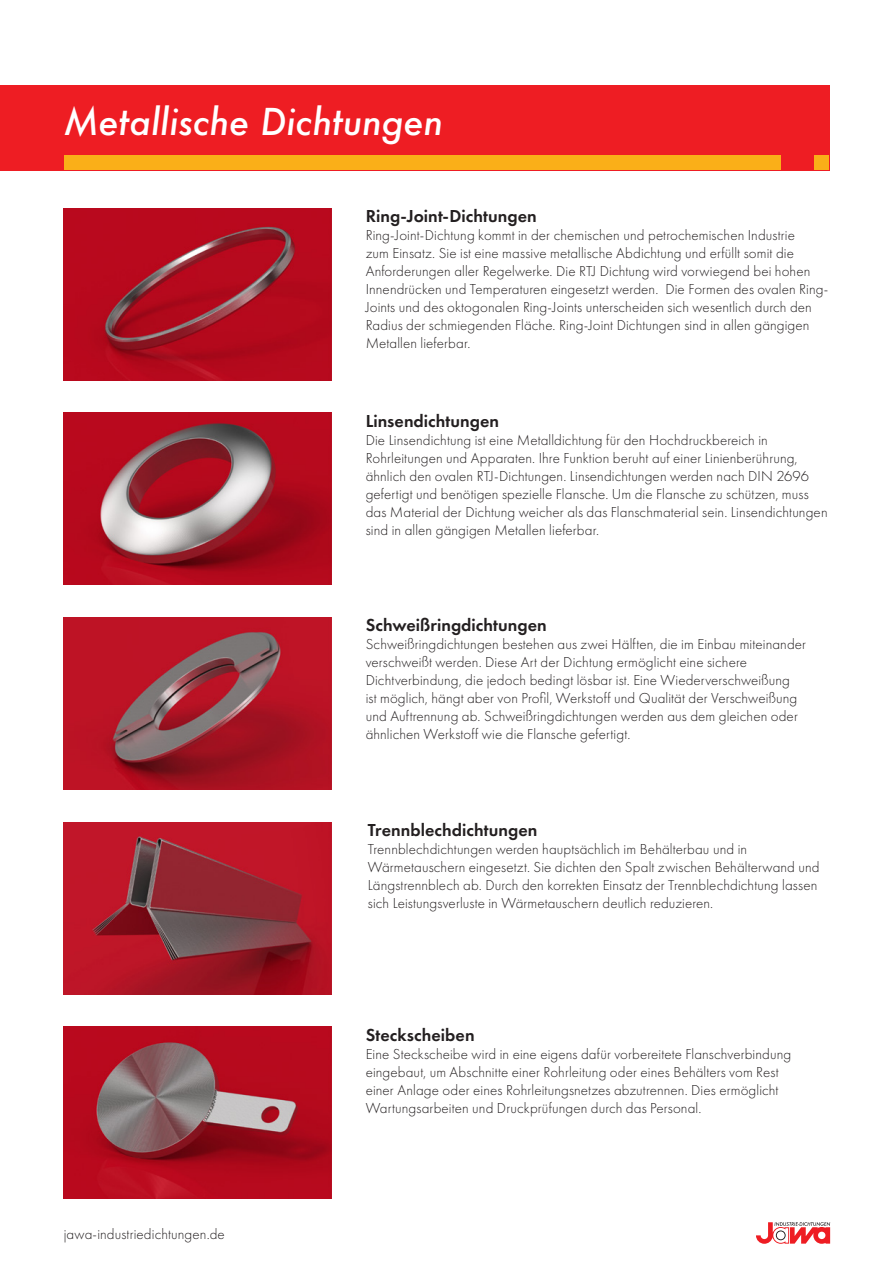
<style>
.page{position:relative;width:893px;height:1263px;background:#fff}
.page>*{position:absolute;margin:0;border:0;box-sizing:border-box;transform-origin:0 0}
.t1{font:italic 500 36px "Futura";letter-spacing:-.005em;color:#fff}
.t2{font:600 18px "Futura PT";color:#231f20}
.t3{font:300 15px/18px "Futura PT";letter-spacing:.005em;color:#231f20}
</style>
<div class="page">
<div style="left:0;top:85px;width:829px;height:85px;background:#ee1d23"></div>
<div style="left:64px;top:155px;width:716px;height:15px;background:#faaf18"></div>
<div style="left:814px;top:155px;width:15px;height:15px;background:#faaf18"></div>
<svg style="left:756px;top:1222px;width:74px;height:22px"></svg>
<img style="left:64px;top:822px;width:268px;height:172px">
<img style="left:64px;top:208px;width:268px;height:172px">
<img style="left:64px;top:413px;width:268px;height:172px">
<img style="left:64px;top:618px;width:268px;height:171px">
<img style="left:64px;top:1027px;width:268px;height:172px">
<p class="t1" style="left:64px;top:97px;width:381px">Metallische Dichtungen</p>
<p class="t2" style="left:366px;top:205px;width:173px">Ring-Joint-Dichtungen</p>
<p class="t3" style="left:366px;top:226px;width:464px">Ring-Joint-Dichtung kommt in der chemischen und petrochemischen Industrie<br>zum Einsatz. Sie ist eine massive metallische Abdichtung und erfüllt somit die Anforderungen aller Regelwerke. Die RTJ Dichtung wird vorwiegend bei hohen Innendrücken und Temperaturen eingesetzt werden. Die Formen des ovalen Ring-Joints und des oktogonalen Ring-Joints unterscheiden sich wesentlich durch den Radius der schmiegenden Fläche. Ring-Joint Dichtungen sind in allen gängigen Metallen lieferbar.</p>
<p class="t2" style="left:366px;top:409px;width:135px">Linsendichtungen</p>
<p class="t3" style="left:366px;top:431px;width:463px">Die Linsendichtung ist eine Metalldichtung für den Hochdruckbereich in Rohrleitungen und Apparaten. Ihre Funktion beruht auf einer Linienberührung, ähnlich den ovalen RTJ-Dichtungen. Linsendichtungen werden nach DIN 2696 gefertigt und benötigen spezielle Flansche. Um die Flansche zu schützen, muss das Material der Dichtung weicher als das Flanschmaterial sein. Linsendichtungen sind in allen gängigen Metallen lieferbar.</p>
<p class="t2" style="left:366px;top:614px;width:183px">Schweißringdichtungen</p>
<p class="t3" style="left:366px;top:635px;width:442px">Schweißringdichtungen bestehen aus zwei Hälften, die im Einbau miteinander verschweißt werden. Diese Art der Dichtung ermöglicht eine sichere Dichtverbindung, die jedoch bedingt lösbar ist. Eine Wiederverschweißung<br>ist möglich, hängt aber von Profil, Werkstoff und Qualität der Verschweißung und Auftrennung ab. Schweißringdichtungen werden aus dem gleichen oder ähnlichen Werkstoff wie die Flansche gefertigt.</p>
<p class="t2" style="left:368px;top:819px;width:171px">Trennblechdichtungen</p>
<p class="t3" style="left:368px;top:840px;width:453px">Trennblechdichtungen werden hauptsächlich im Behälterbau und in Wärmetauschern eingesetzt. Sie dichten den Spalt zwischen Behälterwand und Längstrennblech ab. Durch den korrekten Einsatz der Trennblechdichtung lassen sich Leistungsverluste in Wärmetauschern deutlich reduzieren.</p>
<p class="t3" style="left:64px;top:1225px;width:163px">jawa-industriedichtungen.de</p>
<p class="t2" style="left:366px;top:1024px;width:110px">Steckscheiben</p>
<p class="t3" style="left:366px;top:1045px;width:427px">Eine Steckscheibe wird in eine eigens dafür vorbereitete Flanschverbindung eingebaut, um Abschnitte einer Rohrleitung oder eines Behälters vom Rest einer Anlage oder eines Rohrleitungsnetzes abzutrennen. Dies ermöglicht Wartungsarbeiten und Druckprüfungen durch das Personal.</p>
</div>
